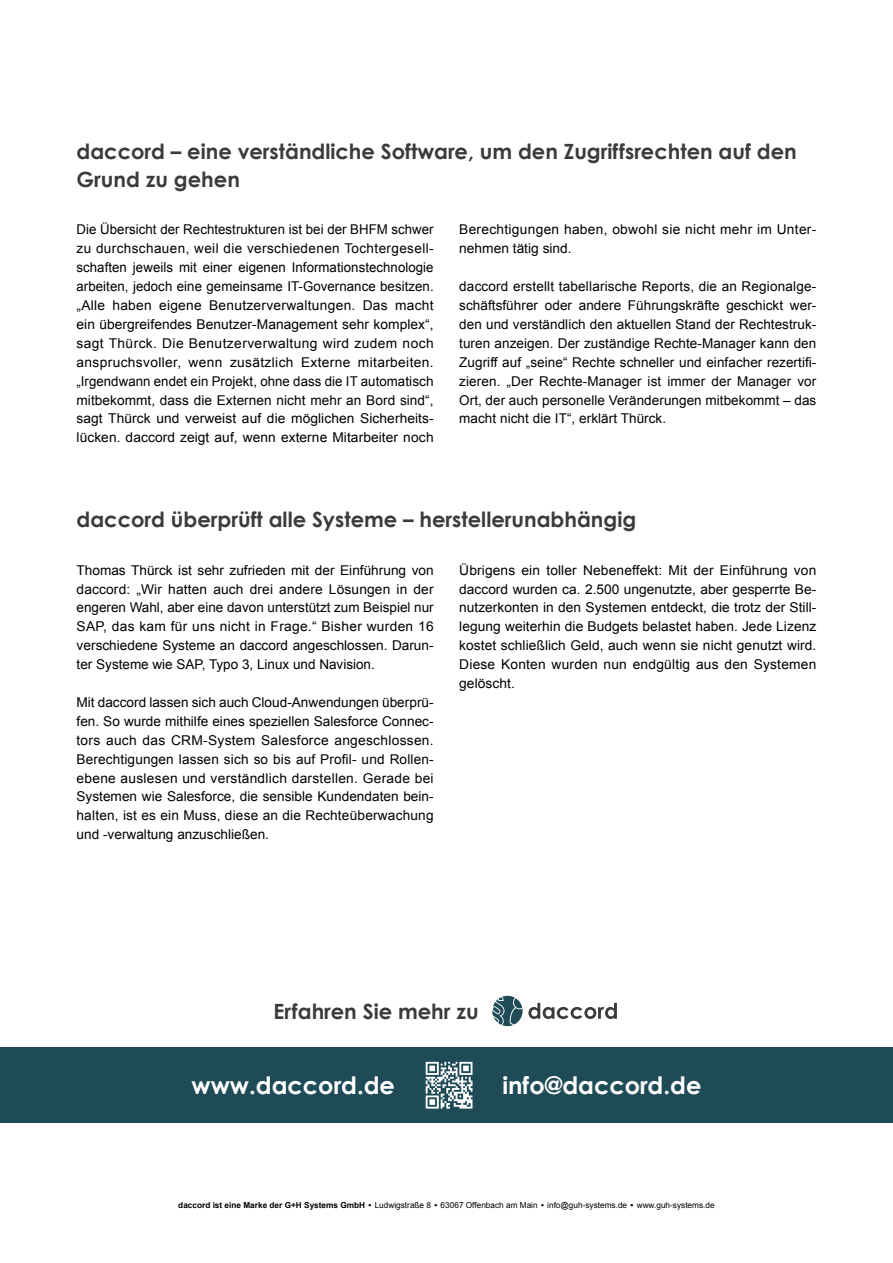
<style>
.page{position:relative;width:893px;height:1263px;background:#fff}
.page>*{position:absolute;margin:0;border:0;box-sizing:border-box;transform-origin:0 0}
.t1{font:700 24px "Century Gothic";color:#fff}
.t2{font:700 21px/28.3px "Century Gothic";color:#3b3b3a}
.t3{font:13.5px/18.9px "Arial";letter-spacing:.005em;color:#000;text-align:justify}
.t4{font:8.25px "Arial";color:#000}
.s1{color:#fff}
.s2{font-weight:700}
</style>
<div class="page">
<div style="left:0;top:1047px;width:893px;height:76px;background:#1f4b57"></div>
<svg style="left:492px;top:996px;width:125px;height:30px"></svg>
<svg style="left:426px;top:1062px;width:46px;height:46px"></svg>
<h2 class="t2" style="left:77px;top:136px;width:722px">daccord – eine verständliche Software, um den Zugriffsrechten auf den<br>Grund zu gehen</h2>
<p class="t3" style="left:77px;top:220px;width:359px">Die Übersicht der Rechtestrukturen ist bei der BHFM schwer zu durchschauen, weil die verschiedenen Tochtergesell&shy;schaften jeweils mit einer eigenen Informationstechnologie arbeiten, jedoch eine gemeinsame IT-Governance besitzen. „Alle haben eigene Benutzerverwaltungen. Das macht ein übergreifendes Benutzer-Management sehr komplex“, sagt Thürck. Die Benutzerverwaltung wird zudem noch anspruchsvoller, wenn zusätzlich Externe mitarbeiten. „Irgendwann endet ein Projekt, ohne dass die IT automatisch mitbekommt, dass die Externen nicht mehr an Bord sind“, sagt Thürck und verweist auf die möglichen Sicherheits&shy;lücken. daccord zeigt auf, wenn externe Mitarbeiter noch</p>
<p class="t3" style="left:459px;top:220px;width:359px">Berechtigungen haben, obwohl sie nicht mehr im Unter&shy;nehmen tätig sind.</p>
<p class="t3" style="left:459px;top:277px;width:359px">daccord erstellt tabellarische Reports, die an Regionalge&shy;schäftsführer oder andere Führungskräfte geschickt wer&shy;den und verständlich den aktuellen Stand der Rechtestruk&shy;turen anzeigen. Der zuständige Rechte-Manager kann den Zugriff auf „seine“ Rechte schneller und einfacher rezertifi&shy;zieren. „Der Rechte-Manager ist immer der Manager vor Ort, der auch personelle Veränderungen mitbekommt – das macht nicht die IT“, erklärt Thürck.</p>
<h2 class="t2" style="left:77px;top:505px;width:561px">daccord überprüft alle Systeme – herstellerunabhängig</h2>
<p class="t3" style="left:77px;top:561px;width:359px">Thomas Thürck ist sehr zufrieden mit der Einführung von daccord: „Wir hatten auch drei andere Lösungen in der engeren Wahl, aber eine davon unterstützt zum Beispiel nur SAP, das kam für uns nicht in Frage.“ Bisher wurden 16 verschiedene Systeme an daccord angeschlossen. Darun&shy;ter Systeme wie SAP, Typo 3, Linux und Navision.</p>
<p class="t3" style="left:77px;top:693px;width:359px">Mit daccord lassen sich auch Cloud-Anwendungen überprü&shy;fen. So wurde mithilfe eines speziellen Salesforce Connec&shy;tors auch das CRM-System Salesforce angeschlossen.<br>Berechtigungen lassen sich so bis auf Profil- und Rollen&shy;ebene auslesen und verständlich darstellen. Gerade bei Systemen wie Salesforce, die sensible Kundendaten bein&shy;halten, ist es ein Muss, diese an die Rechteüberwachung und -verwaltung anzuschließen.</p>
<p class="t3" style="left:459px;top:561px;width:359px">Übrigens ein toller Nebeneffekt: Mit der Einführung von daccord wurden ca. 2.500 ungenutzte, aber gesperrte Be&shy;nutzerkonten in den Systemen entdeckt, die trotz der Still&shy;legung weiterhin die Budgets belastet haben. Jede Lizenz kostet schließlich Geld, auch wenn sie nicht genutzt wird.<br>Diese Konten wurden nun endgültig aus den Systemen gelöscht.</p>
<h2 class="t2" style="left:274px;top:996px;width:347px">Erfahren Sie mehr zu<span class="s1">kdkdkkdkdkk</span></h2>
<h1 class="t1" style="left:192px;top:1070px;width:205px">www.daccord.de</h1>
<h1 class="t1" style="left:502px;top:1070px;width:200px">info@daccord.de</h1>
<p class="t4" style="left:178px;top:1200px;width:538px"><span class="s2">daccord ist eine Marke der G+H Systems GmbH •</span> Ludwigstraße 8 <span class="s2">•</span> 63067 Offenbach am Main <span class="s2">•</span> info@guh-systems.de <span class="s2">•</span> www.guh-systems.de</p>
</div>
